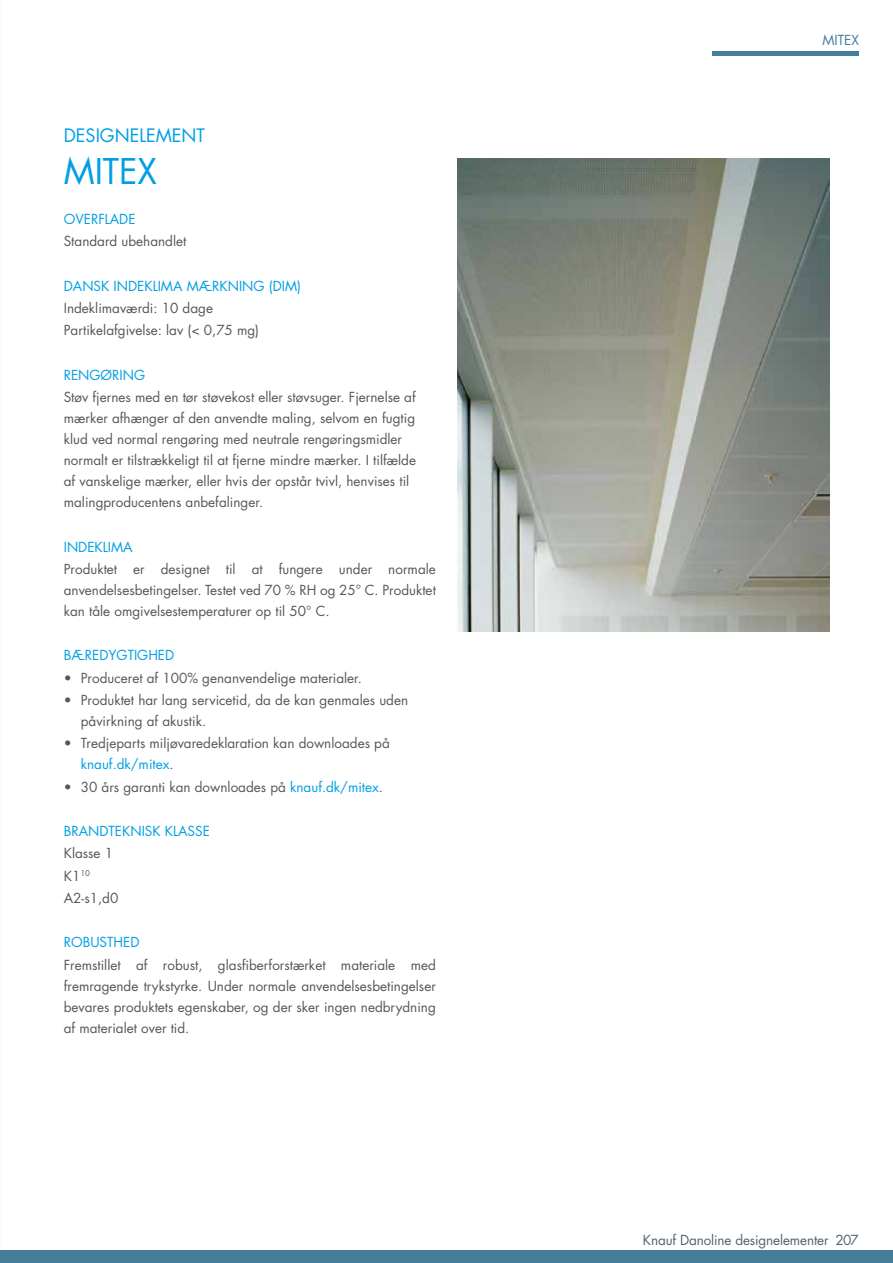
<style>
.page{position:relative;width:893px;height:1263px;background:#fff}
.page>*{position:absolute;margin:0;border:0;box-sizing:border-box;transform-origin:0 0}
.t1{font:34.5px "Futura Std";color:#009fe3}
.t2{font:18px "Futura Std";color:#009fe3}
.t3{font:13.5px/21px "Futura Std";color:#575756}
.t4{font:13.5px "Futura Std";color:#009fe3}
.t5{font:13.5px "Futura Std";letter-spacing:-.01em;color:#54616c}
.t6{font:13.5px "Futura Std";color:#447e9b}
.s1{color:#009fe3}
</style>
<div class="page">
<hr style="left:712px;top:51px;width:147px;height:4px;background:#447e9b">
<div style="left:0;top:1250px;width:893px;height:13px;background:#447e9b"></div>
<img style="left:457px;top:158px;width:372px;height:473px">
<h2 class="t2" style="left:64px;top:124px;width:143px">DESIGNELEMENT</h2>
<h1 class="t1" style="left:64px;top:150px;width:95px">MITEX</h1>
<p class="t4" style="left:64px;top:210px;width:73px">OVERFLADE</p>
<p class="t3" style="left:64px;top:231px;width:124px">Standard ubehandlet</p>
<p class="t4" style="left:64px;top:277px;width:239px">DANSK INDEKLIMA MÆRKNING (DIM)</p>
<p class="t3" style="left:64px;top:297px;width:197px;line-height:22.2px">Indeklimaværdi: 10 dage<br>Partikelafgivelse: lav (&lt; 0,75 mg)</p>
<p class="t4" style="left:64px;top:366px;width:83px">RENGØRING</p>
<p class="t3" style="left:64px;top:387px;width:354px">Støv fjernes med en tør støvekost eller støvsuger. Fjernelse af mærker afhænger af den anvendte maling, selvom en fugtig klud ved normal rengøring med neutrale rengøringsmidler normalt er tilstrækkeligt til at fjerne mindre mærker. I tilfælde af vanskelige mærker, eller hvis der opstår tvivl, henvises til malingproducentens anbefalinger.</p>
<p class="t4" style="left:64px;top:538px;width:70px">INDEKLIMA</p>
<p class="t3" style="left:64px;top:558px;width:374px;text-align:justify">Produktet er designet til at fungere under normale anvendelsesbetingelser. Testet ved 70 % RH og 25° C. Produktet kan tåle omgivelsestemperaturer op til 50° C.</p>
<p class="t4" style="left:64px;top:647px;width:112px">BÆREDYGTIGHED</p>
<p class="t3" style="left:64px;top:667px;width:300px">• Produceret af 100% genanvendelige materialer.</p>
<p class="t3" style="left:81px;top:690px;width:329px;text-indent:-17px">• Produktet har lang servicetid, da de kan genmales uden påvirkning af akustik.</p>
<p class="t3" style="left:81px;top:733px;width:310px;text-indent:-17px">• Tredjeparts miljøvaredeklaration kan downloades på <span class="s1">knauf.dk/mitex</span>.</p>
<p class="t3" style="left:64px;top:776px;width:321px">• 30 års garanti kan downloades på <span class="s1">knauf.dk/mitex</span>.</p>
<p class="t4" style="left:64px;top:822px;width:148px">BRANDTEKNISK KLASSE</p>
<p class="t3" style="left:64px;top:842px;width:56px;line-height:22.2px">Klasse 1<br>K1<sup>10<br></sup>A2-s1,d0</p>
<p class="t4" style="left:64px;top:934px;width:77px">ROBUSTHED</p>
<p class="t3" style="left:64px;top:954px;width:374px;text-align:justify">Fremstillet af robust, glasfiberforstærket materiale med fremragende trykstyrke. Under normale anvendelsesbetingelser bevares produktets egenskaber, og der sker ingen nedbrydning af materialet over tid.</p>
<p class="t6" style="left:822px;top:32px;width:38px">MITEX</p>
<p class="t5" style="left:643px;top:1231px;width:218px">Knauf Danoline designelementer 207</p>
</div>
